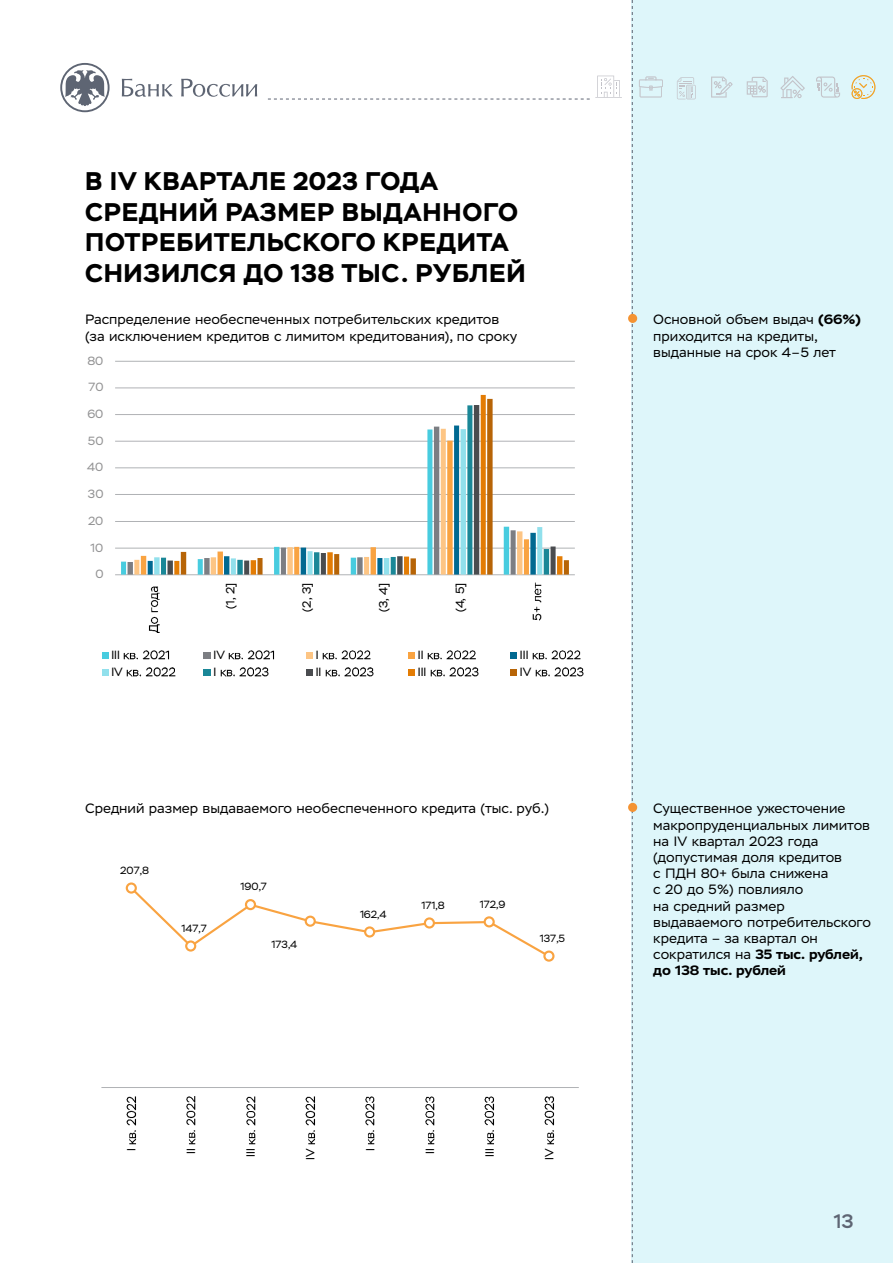
<style>
.page{position:relative;width:893px;height:1263px;background:#fff}
.page>*{position:absolute;margin:0;border:0;box-sizing:border-box;transform-origin:0 0}
.t1{font:700 25.5px/30.6px "Stem";letter-spacing:.03em;color:#000}
.t2{font:500 19.5px "Stem";color:#5e6573}
.t3{font:13.5px/16.2px "Stem Text";color:#000}
.t4{font:11.85px "Stem";letter-spacing:.005em;color:#000}
.t5{font:11.85px "Stem";color:#929293}
.t6{font:10.5px "Stem";letter-spacing:-.01em;color:#000}
.s1{font-weight:700}
</style>
<div class="page">
<div style="left:632px;top:0;width:261px;height:1263px;background:#def6fa"></div>
<svg style="left:632px;top:0;width:1px;height:1263px"></svg>
<svg style="left:60px;top:63px;width:50px;height:49px"></svg>
<svg style="left:122px;top:79px;width:51px;height:18px"></svg>
<svg style="left:181px;top:79px;width:76px;height:18px"></svg>
<svg style="left:780px;top:76px;width:25px;height:22px"></svg>
<svg style="left:747px;top:77px;width:21px;height:20px"></svg>
<svg style="left:816px;top:77px;width:24px;height:21px"></svg>
<svg style="left:268px;top:76px;width:354px;height:24px"></svg>
<svg style="left:677px;top:77px;width:19px;height:22px"></svg>
<svg style="left:711px;top:77px;width:21px;height:21px"></svg>
<svg style="left:639px;top:76px;width:24px;height:21px"></svg>
<hr style="left:115px;top:574px;width:460px;height:1px;background:#b0b2b5">
<hr style="left:115px;top:548px;width:460px;height:1px;background:#b0b2b5">
<hr style="left:115px;top:521px;width:460px;height:1px;background:#b0b2b5">
<hr style="left:115px;top:494px;width:460px;height:1px;background:#b0b2b5">
<hr style="left:115px;top:468px;width:460px;height:1px;background:#b0b2b5">
<hr style="left:115px;top:441px;width:460px;height:1px;background:#b0b2b5">
<hr style="left:115px;top:414px;width:460px;height:1px;background:#b0b2b5">
<hr style="left:115px;top:388px;width:460px;height:1px;background:#b0b2b5">
<hr style="left:115px;top:361px;width:460px;height:1px;background:#b0b2b5">
<svg style="left:181px;top:399px;width:388px;height:176px"></svg>
<img style="left:148px;top:586px;width:12px;height:47px">
<img style="left:532px;top:582px;width:10px;height:39px">
<div style="left:102px;top:652px;width:6px;height:7px;background:#48ccdf"></div>
<img style="left:124px;top:650px;width:46px;height:10px">
<div style="left:203px;top:652px;width:8px;height:7px;background:#7c7e83"></div>
<img style="left:229px;top:650px;width:46px;height:10px">
<div style="left:306px;top:652px;width:7px;height:7px;background:#fdc584"></div>
<img style="left:322px;top:650px;width:49px;height:10px">
<div style="left:408px;top:652px;width:6px;height:7px;background:#f9a341"></div>
<img style="left:427px;top:650px;width:49px;height:10px">
<div style="left:510px;top:652px;width:7px;height:7px;background:#006991"></div>
<img style="left:532px;top:650px;width:49px;height:10px">
<div style="left:102px;top:669px;width:6px;height:7px;background:#91e0ec"></div>
<img style="left:127px;top:667px;width:49px;height:10px">
<div style="left:203px;top:669px;width:8px;height:7px;background:#1a8797"></div>
<img style="left:220px;top:667px;width:49px;height:10px">
<div style="left:306px;top:669px;width:7px;height:7px;background:#4a4c4f"></div>
<img style="left:325px;top:667px;width:49px;height:10px">
<div style="left:408px;top:669px;width:6px;height:7px;background:#e37c04"></div>
<img style="left:430px;top:667px;width:49px;height:10px">
<div style="left:510px;top:669px;width:7px;height:7px;background:#b76406"></div>
<img style="left:535px;top:667px;width:49px;height:10px">
<div style="left:628px;top:314px;width:9px;height:9px;background:#f49332;border-radius:50%"></div>
<hr style="left:101px;top:1087px;width:478px;height:1px;background:#b0b2b5">
<svg style="left:135px;top:885px;width:409px;height:74px"></svg>
<div style="left:126px;top:882px;width:11px;height:12px;border:2px solid #f9a341;border-radius:50%"></div>
<div style="left:186px;top:941px;width:9px;height:9px;background:#fff;border-radius:50%"></div>
<div style="left:185px;top:940px;width:11px;height:11px;border:2px solid #f9a341;border-radius:50%"></div>
<div style="left:246px;top:900px;width:9px;height:9px;background:#fff;border-radius:50%"></div>
<div style="left:245px;top:899px;width:11px;height:11px;border:2px solid #f9a341;border-radius:50%"></div>
<div style="left:306px;top:917px;width:9px;height:9px;background:#fff;border-radius:50%"></div>
<div style="left:305px;top:915px;width:11px;height:12px;border:2px solid #f9a341;border-radius:50%"></div>
<div style="left:365px;top:927px;width:9px;height:9px;background:#fff;border-radius:50%"></div>
<div style="left:364px;top:926px;width:11px;height:11px;border:2px solid #f9a341;border-radius:50%"></div>
<div style="left:425px;top:918px;width:9px;height:9px;background:#fff;border-radius:50%"></div>
<div style="left:424px;top:917px;width:11px;height:11px;border:2px solid #f9a341;border-radius:50%"></div>
<div style="left:485px;top:917px;width:9px;height:9px;background:#fff;border-radius:50%"></div>
<div style="left:484px;top:916px;width:11px;height:11px;border:2px solid #f9a341;border-radius:50%"></div>
<div style="left:543px;top:950px;width:11px;height:12px;border:2px solid #f9a341;border-radius:50%"></div>
<img style="left:126px;top:1096px;width:11px;height:49px">
<img style="left:186px;top:1096px;width:10px;height:49px">
<img style="left:246px;top:1096px;width:10px;height:49px">
<img style="left:305px;top:1096px;width:11px;height:49px">
<img style="left:365px;top:1096px;width:10px;height:49px">
<img style="left:425px;top:1096px;width:10px;height:49px">
<img style="left:484px;top:1096px;width:11px;height:49px">
<img style="left:544px;top:1096px;width:11px;height:49px">
<div style="left:628px;top:803px;width:9px;height:9px;background:#f49332;border-radius:50%"></div>
<svg style="left:851px;top:75px;width:24px;height:24px"></svg>
<h1 class="t1" style="left:85px;top:166px;width:442px">В IV КВАРТАЛЕ 2023 ГОДА<br>СРЕДНИЙ РАЗМЕР ВЫДАННОГО<br>ПОТРЕБИТЕЛЬСКОГО КРЕДИТА<br>СНИЗИЛСЯ ДО 138 ТЫС. РУБЛЕЙ</h1>
<p class="t3" style="left:85px;top:312px;width:434px">Распределение необеспеченных потребительских кредитов (за исключением кредитов с лимитом кредитования), по сроку</p>
<p class="t3" style="left:653px;top:312px;width:209px">Основной объем выдач <span class="s1">(66%) </span>приходится на кредиты, выданные на срок 4–5 лет</p>
<p class="t5" style="left:87px;top:353px;width:18px">80</p>
<p class="t5" style="left:88px;top:380px;width:16px">70</p>
<p class="t5" style="left:87px;top:407px;width:18px">60</p>
<p class="t5" style="left:88px;top:434px;width:17px">50</p>
<p class="t5" style="left:87px;top:460px;width:18px">40</p>
<p class="t5" style="left:88px;top:487px;width:17px">30</p>
<p class="t5" style="left:88px;top:514px;width:17px">20</p>
<p class="t5" style="left:91px;top:540px;width:14px">10</p>
<p class="t5" style="left:95px;top:567px;width:10px">0</p>
<p class="t4" style="left:223px;top:609px;width:27px;rotate:-90deg">(1, 2]</p>
<p class="t4" style="left:300px;top:611px;width:30px;rotate:-90deg">(2, 3]</p>
<p class="t4" style="left:377px;top:612px;width:31px;rotate:-90deg">(3, 4]</p>
<p class="t4" style="left:453px;top:612px;width:31px;rotate:-90deg">(4, 5]</p>
<p class="t4" style="left:111px;top:648px;width:10px">III</p>
<p class="t4" style="left:214px;top:648px;width:13px">IV</p>
<p class="t4" style="left:316px;top:648px;width:4px">I</p>
<p class="t4" style="left:418px;top:648px;width:7px">II</p>
<p class="t4" style="left:520px;top:648px;width:10px">III</p>
<p class="t4" style="left:111px;top:665px;width:13px">IV</p>
<p class="t4" style="left:214px;top:665px;width:4px">I</p>
<p class="t4" style="left:316px;top:665px;width:7px">II</p>
<p class="t4" style="left:418px;top:665px;width:10px">III</p>
<p class="t4" style="left:520px;top:665px;width:13px">IV</p>
<p class="t3" style="left:85px;top:801px;width:466px">Средний размер выдаваемого необеспеченного кредита (тыс. руб.)</p>
<p class="t6" style="left:120px;top:864px;width:30px">207,8</p>
<p class="t6" style="left:182px;top:922px;width:27px">147,7</p>
<p class="t6" style="left:241px;top:881px;width:28px">190,7</p>
<p class="t6" style="left:271px;top:938px;width:27px">173,4</p>
<p class="t6" style="left:360px;top:908px;width:28px">162,4</p>
<p class="t6" style="left:421px;top:899px;width:25px">171,8</p>
<p class="t6" style="left:480px;top:898px;width:27px">172,9</p>
<p class="t6" style="left:540px;top:932px;width:27px">137,5</p>
<p class="t4" style="left:124px;top:1151px;width:4px;rotate:-90deg">I</p>
<p class="t4" style="left:184px;top:1154px;width:7px;rotate:-90deg">II</p>
<p class="t4" style="left:244px;top:1157px;width:10px;rotate:-90deg">III</p>
<p class="t4" style="left:304px;top:1160px;width:13px;rotate:-90deg">IV</p>
<p class="t4" style="left:363px;top:1151px;width:4px;rotate:-90deg">I</p>
<p class="t4" style="left:423px;top:1154px;width:7px;rotate:-90deg">II</p>
<p class="t4" style="left:483px;top:1157px;width:10px;rotate:-90deg">III</p>
<p class="t4" style="left:542px;top:1160px;width:13px;rotate:-90deg">IV</p>
<p class="t3" style="left:653px;top:801px;width:219px">Существенное ужесточение макропруденциальных лимитов на IV квартал 2023 года (допустимая доля кредитов<br>с ПДН 80+ была снижена<br>с 20 до 5%) повлияло<br>на средний размер выдаваемого потребительского кредита – за квартал он сократился на <span class="s1">35 тыс. рублей, до 138 тыс. рублей</span></p>
<h2 class="t2" style="left:834px;top:1209px;width:21px">13</h2>
</div>
